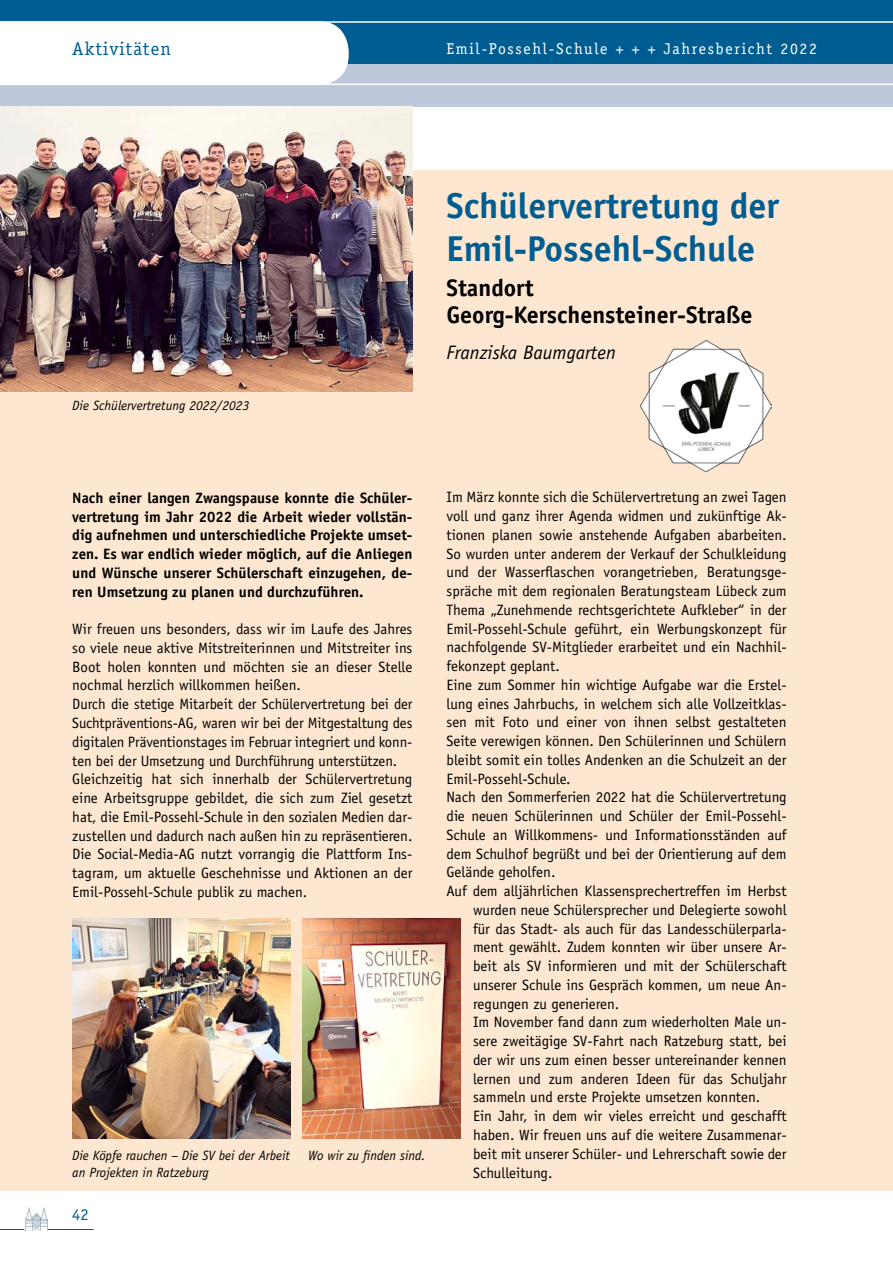
<style>
.page{position:relative;width:893px;height:1263px;background:#fff}
.page>*{position:absolute;margin:0;border:0;box-sizing:border-box;transform-origin:0 0}
.t1{font:700 36px/43.2px "Officina Sans";color:#005d92}
.t2{font:700 24px/27px "Officina Sans";color:#000}
.t3{font:italic 19.5px "Officina Sans";color:#000}
.t4{font:18.75px "Officina Serif";letter-spacing:.05em;color:#005d92}
.t5{font:16.5px "Officina Sans";color:#005d92}
.t6{font:15.75px "Officina Serif";letter-spacing:.11em;color:#fff}
.t7{font:15px/18.8px "Officina Sans";color:#000}
.t8{font:700 15px/18.8px "Officina Sans";color:#000;text-align:justify}
.t9{font:italic 13.5px/16.5px "Officina Sans";color:#000}
</style>
<div class="page">
<div style="left:0;top:0;width:893px;height:64px;background:#005d92"></div>
<div style="left:0;top:64px;width:893px;height:42px;background:#bdc8db"></div>
<svg style="left:349px;top:21px;width:544px;height:64px"></svg>
<div style="left:0;top:21px;width:349px;height:64px;background:#fff"></div>
<hr style="left:0;top:1229px;width:94px;height:1px;background:#005d92">
<img style="left:25px;top:1207px;width:23px;height:24px">
<div style="left:0;top:170px;width:893px;height:1021px;background:#fde7d0"></div>
<img style="left:0;top:106px;width:412px;height:285px">
<img style="left:640px;top:340px;width:132px;height:132px">
<img style="left:72px;top:918px;width:218px;height:221px">
<img style="left:303px;top:918px;width:157px;height:220px">
<p class="t4" style="left:72px;top:38px;width:100px">Aktivitäten</p>
<p class="t6" style="left:446px;top:40px;width:372px">Emil-Possehl-Schule + + + Jahresbericht 2022</p>
<p class="t9" style="left:72px;top:397px;width:179px">Die Schülervertretung 2022/2023</p>
<h1 class="t1" style="left:446px;top:183px;width:334px">Schülervertretung der<br>Emil-Possehl-Schule</h1>
<h2 class="t2" style="left:446px;top:274px;width:307px">Standort<br>Georg-Kerschensteiner-Straße</h2>
<h3 class="t3" style="left:446px;top:341px;width:171px">Franziska Baumgarten</h3>
<p class="t8" style="left:72px;top:488px;width:342px">Nach einer langen Zwangspause konnte die Schüler&shy;vertretung im Jahr 2022 die Arbeit wieder vollstän&shy;dig aufnehmen und unterschiedliche Projekte umset&shy;zen. Es war endlich wieder möglich, auf die Anliegen und Wünsche unserer Schülerschaft einzugehen, de&shy;ren Umsetzung zu planen und durchzuführen.</p>
<p class="t7" style="left:72px;top:620px;width:342px">Wir freuen uns besonders, dass wir im Laufe des Jahres so viele neue aktive Mitstreiterinnen und Mitstreiter ins Boot holen konnten und möchten sie an dieser Stelle nochmal herzlich willkommen heißen.<br>Durch die stetige Mitarbeit der Schülervertretung bei der Suchtpräventions-AG, waren wir bei der Mitgestaltung des digitalen Präventionstages im Februar integriert und konn&shy;ten bei der Umsetzung und Durchführung unterstützen.<br>Gleichzeitig hat sich innerhalb der Schülervertretung eine Arbeitsgruppe gebildet, die sich zum Ziel gesetzt hat, die Emil-Possehl-Schule in den sozialen Medien dar&shy;zustellen und dadurch nach außen hin zu repräsentieren.<br>Die Social-Media-AG nutzt vorrangig die Plattform Ins&shy;tagram, um aktuelle Geschehnisse und Aktionen an der Emil-Possehl-Schule publik zu machen.</p>
<p class="t9" style="left:72px;top:1147px;width:219px">Die Köpfe rauchen – Die SV bei der Arbeit an Projekten in Ratzeburg</p>
<p class="t9" style="left:308px;top:1147px;width:119px">Wo wir zu finden sind.</p>
<p class="t5" style="left:72px;top:1205px;width:18px">42</p>
<p class="t7" style="left:446px;top:488px;width:342px">Im März konnte sich die Schülervertretung an zwei Tagen</p>
<p class="t7" style="left:446px;top:507px;width:342px">voll und ganz ihrer Agenda widmen und zukünftige Ak-</p>
<p class="t7" style="left:446px;top:525px;width:342px">tionen planen sowie anstehende Aufgaben abarbeiten.</p>
<p class="t7" style="left:446px;top:544px;width:342px">So wurden unter anderem der Verkauf der Schulkleidung</p>
<p class="t7" style="left:446px;top:563px;width:342px">und der Wasserflaschen vorangetrieben, Beratungsge-</p>
<p class="t7" style="left:446px;top:582px;width:342px">spräche mit dem regionalen Beratungsteam Lübeck zum</p>
<p class="t7" style="left:446px;top:600px;width:342px">Thema „Zunehmende rechtsgerichtete Aufkleber“ in der</p>
<p class="t7" style="left:446px;top:619px;width:342px">Emil-Possehl-Schule geführt, ein Werbungskonzept für</p>
<p class="t7" style="left:446px;top:638px;width:342px">nachfolgende SV-Mitglieder erarbeitet und ein Nachhil-</p>
<p class="t7" style="left:446px;top:657px;width:115px">fekonzept geplant.</p>
<p class="t7" style="left:446px;top:675px;width:342px">Eine zum Sommer hin wichtige Aufgabe war die Erstel-</p>
<p class="t7" style="left:446px;top:694px;width:342px">lung eines Jahrbuchs, in welchem sich alle Vollzeitklas-</p>
<p class="t7" style="left:446px;top:713px;width:342px">sen mit Foto und einer von ihnen selbst gestalteten</p>
<p class="t7" style="left:446px;top:732px;width:342px">Seite verewigen können. Den Schülerinnen und Schülern</p>
<p class="t7" style="left:446px;top:750px;width:342px">bleibt somit ein tolles Andenken an die Schulzeit an der</p>
<p class="t7" style="left:446px;top:769px;width:126px">Emil-Possehl-Schule.</p>
<p class="t7" style="left:446px;top:788px;width:342px">Nach den Sommerferien 2022 hat die Schülervertretung</p>
<p class="t7" style="left:446px;top:807px;width:342px">die neuen Schülerinnen und Schüler der Emil-Possehl-</p>
<p class="t7" style="left:446px;top:825px;width:342px">Schule an Willkommens- und Informationsständen auf</p>
<p class="t7" style="left:446px;top:844px;width:342px">dem Schulhof begrüßt und bei der Orientierung auf dem</p>
<p class="t7" style="left:446px;top:863px;width:110px">Gelände geholfen.</p>
<p class="t7" style="left:446px;top:882px;width:342px">Auf dem alljährlichen Klassensprechertreffen im Herbst</p>
<p class="t7" style="left:473px;top:900px;width:315px">wurden neue Schülersprecher und Delegierte sowohl</p>
<p class="t7" style="left:473px;top:919px;width:315px">für das Stadt- als auch für das Landesschülerparla-</p>
<p class="t7" style="left:473px;top:938px;width:315px">ment gewählt. Zudem konnten wir über unsere Ar-</p>
<p class="t7" style="left:473px;top:957px;width:315px">beit als SV informieren und mit der Schülerschaft</p>
<p class="t7" style="left:473px;top:975px;width:315px">unserer Schule ins Gespräch kommen, um neue An-</p>
<p class="t7" style="left:473px;top:994px;width:148px">regungen zu generieren.</p>
<p class="t7" style="left:473px;top:1013px;width:315px">Im November fand dann zum wiederholten Male un-</p>
<p class="t7" style="left:473px;top:1032px;width:315px">sere zweitägige SV-Fahrt nach Ratzeburg statt, bei</p>
<p class="t7" style="left:473px;top:1050px;width:315px">der wir uns zum einen besser untereinander kennen</p>
<p class="t7" style="left:473px;top:1069px;width:315px">lernen und zum anderen Ideen für das Schuljahr</p>
<p class="t7" style="left:473px;top:1088px;width:289px">sammeln und erste Projekte umsetzen konnten.</p>
<p class="t7" style="left:473px;top:1107px;width:315px">Ein Jahr, in dem wir vieles erreicht und geschafft</p>
<p class="t7" style="left:473px;top:1125px;width:315px">haben. Wir freuen uns auf die weitere Zusammenar-</p>
<p class="t7" style="left:473px;top:1144px;width:315px">beit mit unserer Schüler- und Lehrerschaft sowie der</p>
<p class="t7" style="left:473px;top:1163px;width:81px">Schulleitung.</p>
</div>
